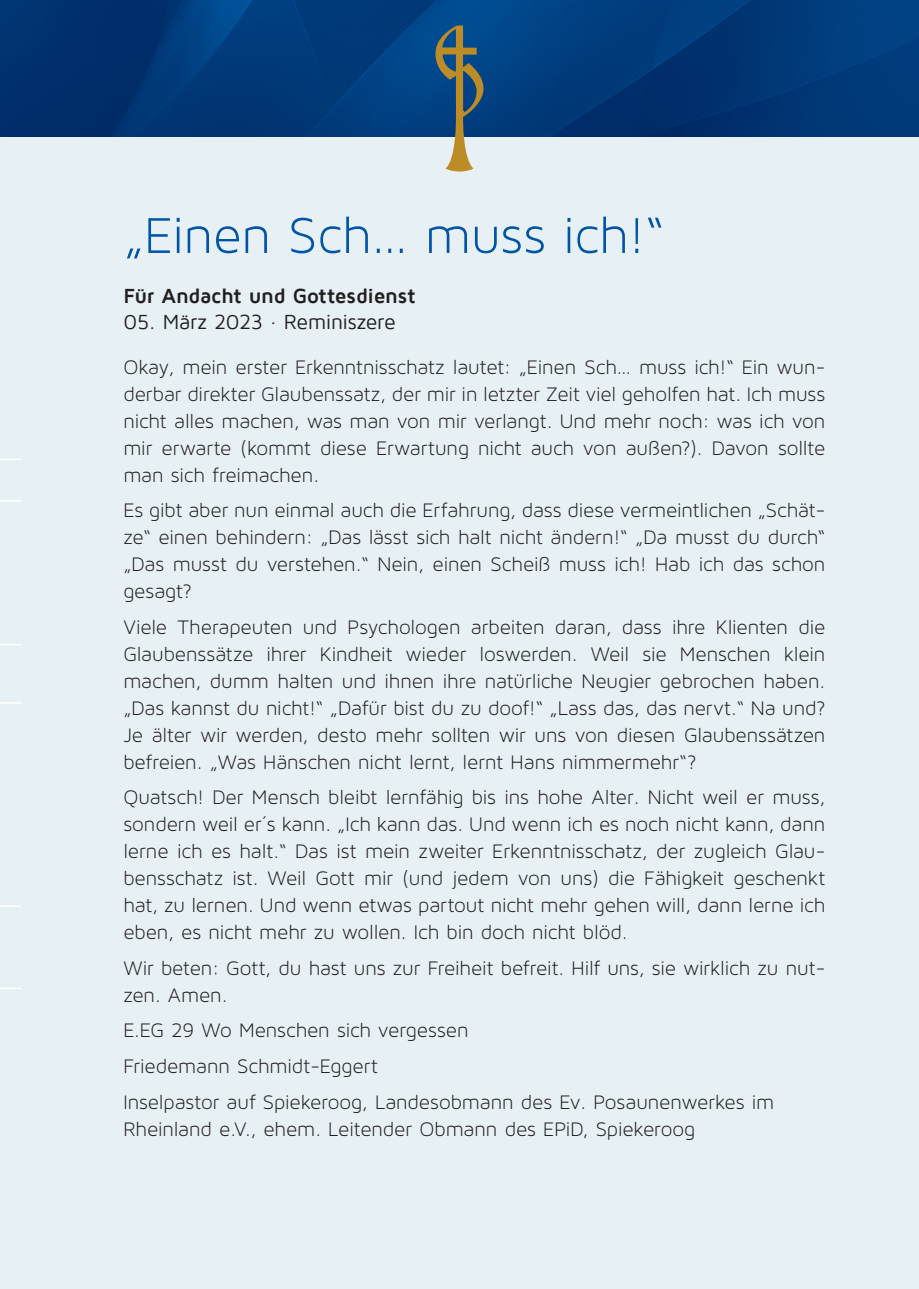
<style>
.page{position:relative;width:919px;height:1289px;background:#fff}
.page>*{position:absolute;margin:0;border:0;box-sizing:border-box;transform-origin:0 0}
.t1{font:54px "Maven Pro Light 300";letter-spacing:-.01em;color:#0154a6}
.t2{font:21px/27px "Maven Pro Light 300";letter-spacing:-.005em;color:#231f20;text-align:justify}
.t3{font:700 21px "Maven Pro";letter-spacing:-.015em;color:#231f20}
.t4{font:21px "Maven Pro";letter-spacing:-.015em;color:#231f20}
</style>
<div class="page">
<div style="left:0;top:110px;width:918px;height:1178px;background:#e7f0f5"></div>
<img style="left:0;top:0;width:918px;height:136px">
<svg style="left:0;top:702px;width:21px;height:1px"></svg>
<hr style="left:0;top:500px;width:21px;height:2px;background:#fff">
<hr style="left:0;top:987px;width:21px;height:2px;background:#fff">
<svg style="left:435px;top:26px;width:48px;height:146px"></svg>
<hr style="left:0;top:643px;width:21px;height:2px;background:#fff">
<hr style="left:0;top:458px;width:21px;height:2px;background:#fff">
<svg style="left:0;top:905px;width:21px;height:1px"></svg>
<p class="t1" style="left:123px;top:206px;width:542px">„Einen Sch… muss ich!“</p>
<p class="t3" style="left:123px;top:285px;width:294px">Für Andacht und Gottesdienst</p>
<p class="t4" style="left:123px;top:310px;width:274px">05. März 2023 · Reminiszere</p>
<p class="t2" style="left:123px;top:353px;width:703px">Okay, mein erster Erkenntnisschatz lautet: „Einen Sch… muss ich!“ Ein wun&shy;derbar direkter Glaubenssatz, der mir in letzter Zeit viel geholfen hat. Ich muss nicht alles machen, was man von mir verlangt. Und mehr noch: was ich von mir erwarte (kommt diese Erwartung nicht auch von außen?). Davon sollte man sich freimachen.</p>
<p class="t2" style="left:123px;top:496px;width:703px">Es gibt aber nun einmal auch die Erfahrung, dass diese vermeintlichen „Schät&shy;ze“ einen behindern: „Das lässt sich halt nicht ändern!“ „Da musst du durch“ „Das musst du verstehen.“ Nein, einen Scheiß muss ich! Hab ich das schon gesagt?</p>
<p class="t2" style="left:123px;top:613px;width:703px">Viele Therapeuten und Psychologen arbeiten daran, dass ihre Klienten die Glaubenssätze ihrer Kindheit wieder loswerden. Weil sie Menschen klein machen, dumm halten und ihnen ihre natürliche Neugier gebrochen haben. „Das kannst du nicht!“ „Dafür bist du zu doof!“ „Lass das, das nervt.“ Na und?<br>Je älter wir werden, desto mehr sollten wir uns von diesen Glaubenssätzen befreien. „Was Hänschen nicht lernt, lernt Hans nimmermehr“?</p>
<p class="t2" style="left:123px;top:783px;width:703px">Quatsch! Der Mensch bleibt lernfähig bis ins hohe Alter. Nicht weil er muss, sondern weil er´s kann. „Ich kann das. Und wenn ich es noch nicht kann, dann lerne ich es halt.“ Das ist mein zweiter Erkenntnisschatz, der zugleich Glau&shy;bensschatz ist. Weil Gott mir (und jedem von uns) die Fähigkeit geschenkt hat, zu lernen. Und wenn etwas partout nicht mehr gehen will, dann lerne ich eben, es nicht mehr zu wollen. Ich bin doch nicht blöd.</p>
<p class="t2" style="left:123px;top:954px;width:703px">Wir beten: Gott, du hast uns zur Freiheit befreit. Hilf uns, sie wirklich zu nut&shy;zen. Amen.</p>
<p class="t2" style="left:123px;top:1016px;width:346px">E.EG 29 Wo Menschen sich vergessen</p>
<p class="t2" style="left:123px;top:1052px;width:256px">Friedemann Schmidt-Eggert</p>
<p class="t2" style="left:123px;top:1087px;width:652px">Inselpastor auf Spiekeroog, Landesobmann des Ev. Posaunenwerkes im<br>Rheinland e.V., ehem. Leitender Obmann des EPiD, Spiekeroog</p>
</div>
